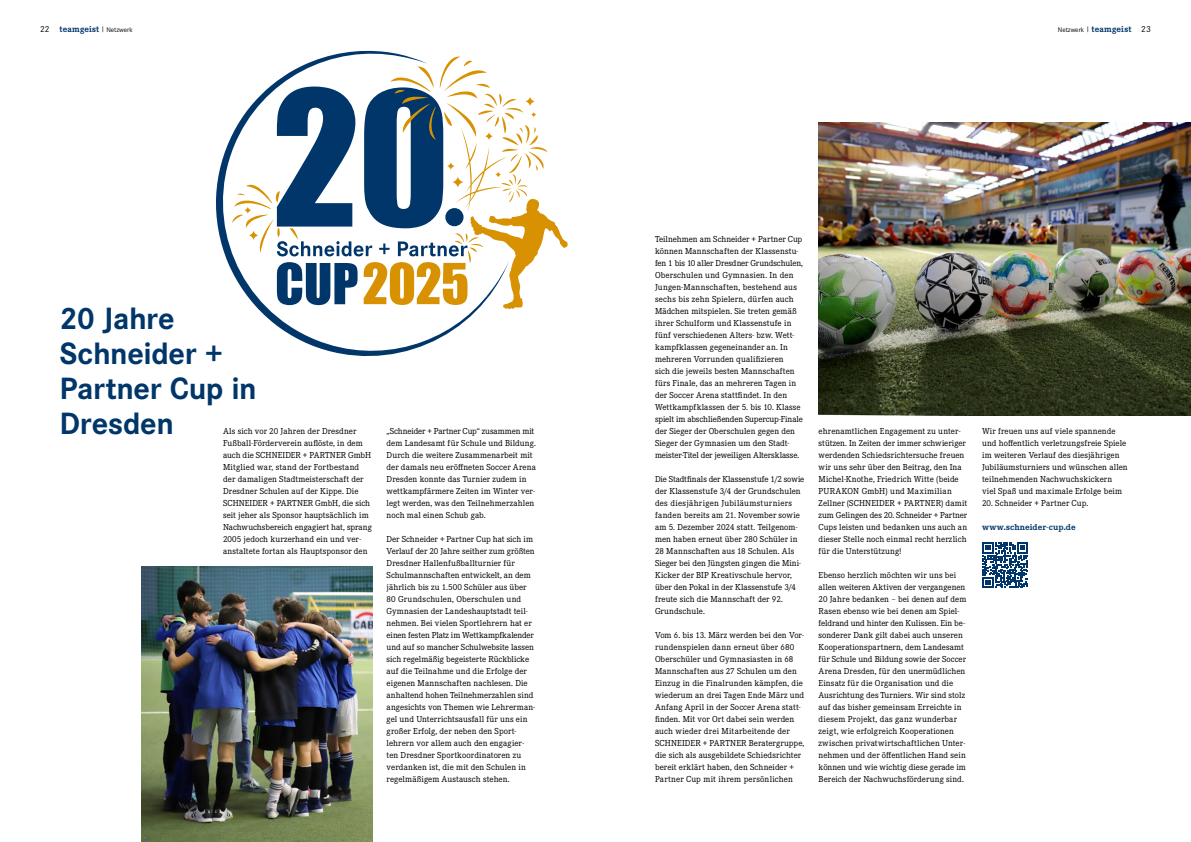
<style>
.page{position:relative;width:1191px;height:842px;background:#fff}
.page>*{position:absolute;margin:0;border:0;box-sizing:border-box;transform-origin:0 0}
.H3_-_kleiner_Headline_-_linksbündig_-_bl{font:700 32px/35px "Corporate S";letter-spacing:-.015em;color:#003669}
.P_-_Fließtext{font:9px/12px "Corporate E";letter-spacing:.005em;color:#000}
.P_-_Fließtext-2{font:700 9px "Corporate E";letter-spacing:.01em;color:#003669}
.t1{font:7px "Corporate S";color:#000}
.s1{font-family:"Corporate S";font-weight:400;color:#000}
.s2{font-family:"Corporate S";font-weight:400;font-size:7px;color:#000}
.s3{font-family:"Corporate E";font-weight:700;font-size:9px;color:#003669}
.s4{font-size:9px}
</style>
<div class="page">
<img style="left:141px;top:566px;width:231px;height:276px">
<img style="left:818px;top:122px;width:373px;height:294px">
<svg style="left:982px;top:542px;width:45px;height:46px"></svg>
<svg style="left:216px;top:50px;width:262px;height:306px"></svg>
<svg style="left:232px;top:56px;width:336px;height:253px"></svg>
<p class="P_-_Fließtext-2" style="left:40px;top:23px;width:94px"><span class="s1">22</span> teamgeist <span class="s2">| Netzwerk</span></p>
<p class="t1" style="left:1057px;top:25px;width:94px">Netzwerk | <span class="s3">teamgeist</span> <span class="s4">23</span></p>
<p class="H3_-_kleiner_Headline_-_linksbündig_-_bl" style="left:60px;top:300px;width:199px">20 Jahre<br>Schneider +<br>Partner Cup in<br>Dresden</p>
<p class="P_-_Fließtext" style="left:223px;top:425px;width:150px">Als sich vor 20 Jahren der Dresdner Fußball-Förderverein auflöste, in dem auch die SCHNEIDER + PARTNER GmbH Mitglied war, stand der Fortbestand der damaligen Stadtmeisterschaft der Dresdner Schulen auf der Kippe. Die SCHNEIDER + PARTNER GmbH, die sich seit jeher als Sponsor hauptsächlich im Nachwuchsbereich engagiert hat, sprang 2005 jedoch kurzerhand ein und ver&shy;anstaltete fortan als Hauptsponsor den</p>
<p class="P_-_Fließtext" style="left:386px;top:425px;width:151px">„Schneider + Partner Cup“ zusammen mit dem Landesamt für Schule und Bildung.<br>Durch die weitere Zusammenarbeit mit der damals neu eröffneten Soccer Arena Dresden konnte das Turnier zudem in wettkampfärmere Zeiten im Winter ver&shy;legt werden, was den Teilnehmerzahlen noch mal einen Schub gab.</p>
<p class="P_-_Fließtext" style="left:386px;top:533px;width:150px">Der Schneider + Partner Cup hat sich im Verlauf der 20 Jahre seither zum größten Dresdner Hallenfußballturnier für Schulmannschaften entwickelt, an dem jährlich bis zu 1.500 Schüler aus über 80 Grundschulen, Oberschulen und Gymnasien der Landeshauptstadt teil&shy;nehmen. Bei vielen Sportlehrern hat er einen festen Platz im Wettkampfkalender und auf so mancher Schulwebsite lassen sich regelmäßig begeisterte Rückblicke auf die Teilnahme und die Erfolge der eigenen Mannschaften nachlesen. Die anhaltend hohen Teilnehmerzahlen sind angesichts von Themen wie Lehrerman&shy;gel und Unterrichtsausfall für uns ein großer Erfolg, der neben den Sport&shy;lehrern vor allem auch den engagier&shy;ten Dresdner Sportkoordinatoren zu verdanken ist, die mit den Schulen in regelmäßigem Austausch stehen.</p>
<p class="P_-_Fließtext" style="left:655px;top:233px;width:149px">Teilnehmen am Schneider + Partner Cup können Mannschaften der Klassenstu&shy;fen 1 bis 10 aller Dresdner Grundschulen, Oberschulen und Gymnasien. In den Jungen-Mannschaften, bestehend aus sechs bis zehn Spielern, dürfen auch Mädchen mitspielen. Sie treten gemäß ihrer Schulform und Klassenstufe in fünf verschiedenen Alters- bzw. Wett&shy;kampfklassen gegeneinander an. In mehreren Vorrunden qualifizieren<br>sich die jeweils besten Mannschaften fürs Finale, das an mehreren Tagen in der Soccer Arena stattfindet. In den Wettkampfklassen der 5. bis 10. Klasse spielt im abschließenden Supercup-Finale der Sieger der Oberschulen gegen den Sieger der Gymnasien um den Stadt&shy;meister-Titel der jeweiligen Altersklasse.</p>
<p class="P_-_Fließtext" style="left:655px;top:473px;width:151px">Die Stadtfinals der Klassenstufe 1/2 sowie der Klassenstufe 3/4 der Grundschulen des diesjährigen Jubiläumsturniers fanden bereits am 21. November sowie am 5. Dezember 2024 statt. Teilgenom&shy;men haben erneut über 280 Schüler in 28 Mannschaften aus 18 Schulen. Als Sieger bei den Jüngsten gingen die Mini-Kicker der BIP Kreativschule hervor, über den Pokal in der Klassenstufe 3/4 freute sich die Mannschaft der 92.<br>Grundschule.</p>
<p class="P_-_Fließtext" style="left:655px;top:629px;width:151px">Vom 6. bis 13. März werden bei den Vor&shy;rundenspielen dann erneut über 680<br>Oberschüler und Gymnasiasten in 68<br>Mannschaften aus 27 Schulen um den Einzug in die Finalrunden kämpfen, die wiederum an drei Tagen Ende März und Anfang April in der Soccer Arena statt&shy;finden. Mit vor Ort dabei sein werden auch wieder drei Mitarbeitende der SCHNEIDER + PARTNER Beratergruppe, die sich als ausgebildete Schiedsrichter bereit erklärt haben, den Schneider + Partner Cup mit ihrem persönlichen</p>
<p class="P_-_Fließtext" style="left:818px;top:425px;width:150px">ehrenamtlichen Engagement zu unter&shy;stützen. In Zeiten der immer schwieriger werdenden Schiedsrichtersuche freuen wir uns sehr über den Beitrag, den Ina Michel-Knothe, Friedrich Witte (beide PURAKON GmbH) und Maximilian Zellner (SCHNEIDER + PARTNER) damit zum Gelingen des 20. Schneider + Partner Cups leisten und bedanken uns auch an dieser Stelle noch einmal recht herzlich für die Unterstützung!</p>
<p class="P_-_Fließtext" style="left:818px;top:569px;width:149px">Ebenso herzlich möchten wir uns bei allen weiteren Aktiven der vergangenen 20 Jahre bedanken – bei denen auf dem Rasen ebenso wie bei denen am Spiel&shy;feldrand und hinter den Kulissen. Ein be&shy;sonderer Dank gilt dabei auch unseren Kooperationspartnern, dem Landesamt für Schule und Bildung sowie der Soccer Arena Dresden, für den unermüdlichen Einsatz für die Organisation und die Ausrichtung des Turniers. Wir sind stolz auf das bisher gemeinsam Erreichte in diesem Projekt, das ganz wunderbar zeigt, wie erfolgreich Kooperationen zwischen privatwirtschaftlichen Unter&shy;nehmen und der öffentlichen Hand sein können und wie wichtig diese gerade im Bereich der Nachwuchsförderung sind.</p>
<p class="P_-_Fließtext" style="left:982px;top:425px;width:147px">Wir freuen uns auf viele spannende und hoffentlich verletzungsfreie Spiele im weiteren Verlauf des diesjährigen Jubiläumsturniers und wünschen allen teilnehmenden Nachwuchskickern viel Spaß und maximale Erfolge beim</p>
<p class="P_-_Fließtext" style="left:982px;top:497px;width:108px">20. Schneider + Partner Cup.</p>
<p class="P_-_Fließtext-2" style="left:982px;top:522px;width:95px">www.schneider-cup.de</p>
</div>
